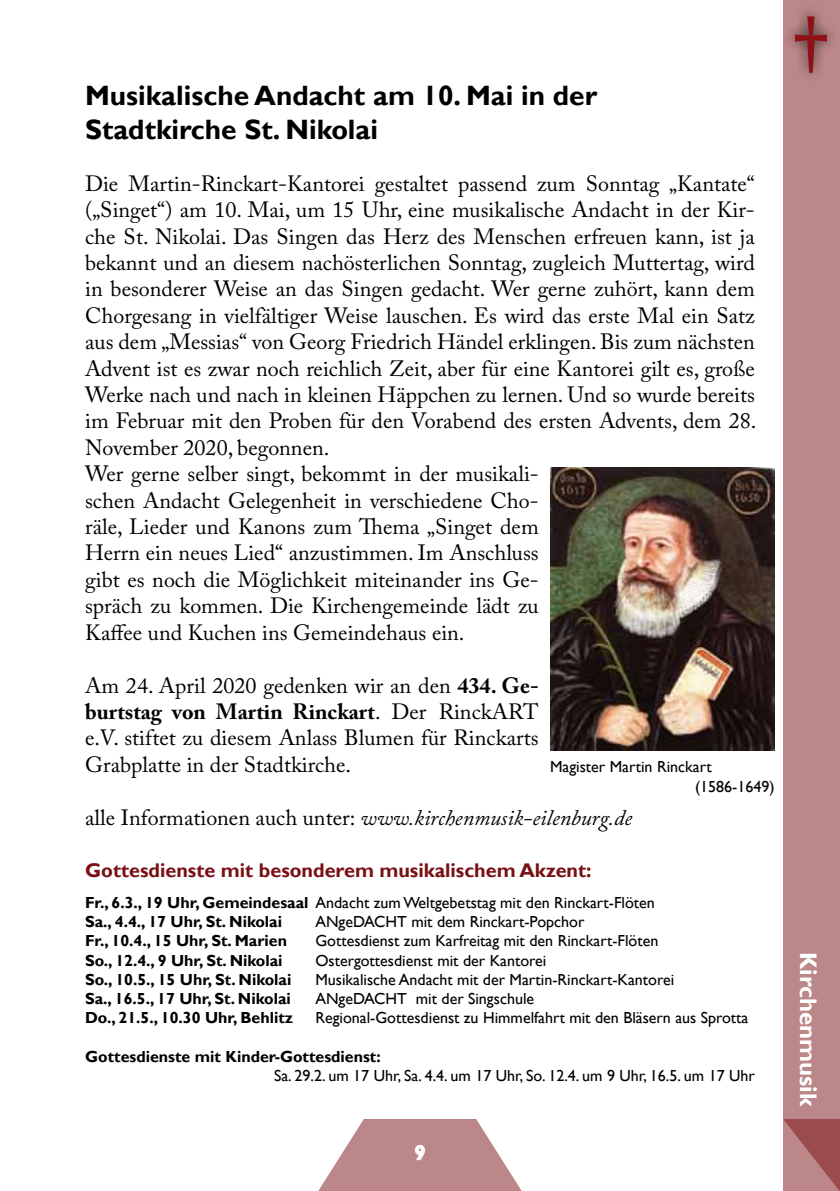
<style>
.page{position:relative;width:840px;height:1191px;background:#fff}
.page>*{position:absolute;margin:0;border:0;box-sizing:border-box;transform-origin:0 0}
.t1{font:96px "Nirmala UI";color:#8f1117}
.t2{font:700 28px/33.6px "Gill Sans";color:#000}
.t3{font:700 24px "Gill Sans";color:#fff}
.t4{font:22px/26.4px "Adobe Caslon Pro";color:#000}
.t5{font:italic 22px "Adobe Caslon Pro";color:#000}
.t6{font:700 20px "Gill Sans";color:#fff}
.t7{font:700 19.8px "Gill Sans";color:#791014}
.t8{font:16px/19.2px "Gill Sans";color:#000}
.t9{font:700 16px/19.2px "Gill Sans";color:#000}
.s1{font-weight:700}
.s2{font-style:normal}
.s3{font-weight:400}
</style>
<div class="page">
<img style="left:550px;top:468px;width:224px;height:282px">
<div style="left:782px;top:0;width:57px;height:1191px;background:#bc8789"></div>
<svg style="left:318px;top:1119px;width:204px;height:72px"></svg>
<div style="left:782px;top:4px;width:56px;height:81px;background:#000;opacity:.75"></div>
<p class="t2" style="left:85px;top:80px;width:513px">Musikalische Andacht am 10. Mai in der<br>Stadtkirche St. Nikolai</p>
<p class="t4" style="left:85px;top:170px;width:672px">Die Martin-Rinckart-Kantorei gestaltet passend zum Sonntag „Kantate“ („Singet“) am 10. Mai, um 15 Uhr, eine musikalische Andacht in der Kir&shy;che St. Nikolai. Das Singen das Herz des Menschen erfreuen kann, ist ja bekannt und an diesem nachösterlichen Sonntag, zugleich Muttertag, wird in besonderer Weise an das Singen gedacht. Wer gerne zuhört, kann dem Chorgesang in vielfältiger Weise lauschen. Es wird das erste Mal ein Satz aus dem „Messias“ von Georg Friedrich Händel erklingen. Bis zum nächsten Advent ist es zwar noch reichlich Zeit, aber für eine Kantorei gilt es, große Werke nach und nach in kleinen Häppchen zu lernen. Und so wurde bereits im Februar mit den Proben für den Vorabend des ersten Advents, dem 28.<br>November 2020, begonnen.<br>Wer gerne selber singt, bekommt in der musikali-<br>schen Andacht Gelegenheit in verschiedene Cho-<br>räle, Lieder und Kanons zum Thema „Singet dem<br>Herrn ein neues Lied“ anzustimmen. Im Anschluss<br>gibt es noch die Möglichkeit miteinander ins Ge-<br>spräch zu kommen. Die Kirchengemeinde lädt zu<br>Kaffee und Kuchen ins Gemeindehaus ein.</p>
<p class="t4" style="left:85px;top:671px;width:455px;text-align:justify">Am 24. April 2020 gedenken wir an den <span class="s1">434. Ge&shy;burtstag von Martin Rinckart</span>. Der RinckART e.V. stiftet zu diesem Anlass Blumen für Rinckarts Grabplatte in der Stadtkirche.</p>
<p class="t5" style="left:85px;top:804px;width:548px"><span class="s2">alle Informationen auch unter:</span> www.kirchenmusik-eilenburg.de</p>
<p class="t7" style="left:85px;top:858px;width:507px">Gottesdienste mit besonderem musikalischem Akzent:</p>
<p class="t9" style="left:85px;top:893px;width:571px">Fr., 6.3., 19 Uhr, Gemeindesaal <span class="s3">Andacht zum Weltgebetstag mit den Rinckart-Flöten<br></span>Sa., 4.4., 17 Uhr, St. Nikolai</p>
<p class="t8" style="left:694px;top:757px;width:81px;text-indent:-145px">Magister Martin Rinckart (1586-1649)</p>
<p class="t8" style="left:315px;top:912px;width:270px">ANgeDACHT mit dem Rinckart-Popchor</p>
<p class="t9" style="left:85px;top:931px;width:203px">Fr., 10.4., 15 Uhr, St. Marien</p>
<p class="t8" style="left:315px;top:931px;width:344px">Gottesdienst zum Karfreitag mit den Rinckart-Flöten</p>
<p class="t9" style="left:85px;top:951px;width:199px">So., 12.4., 9 Uhr, St. Nikolai</p>
<p class="t8" style="left:315px;top:950px;width:232px">Ostergottesdienst mit der Kantorei</p>
<p class="t9" style="left:85px;top:970px;width:208px">So., 10.5., 15 Uhr, St. Nikolai</p>
<p class="t8" style="left:315px;top:970px;width:360px">Musikalische Andacht mit der Martin-Rinckart-Kantorei</p>
<p class="t9" style="left:85px;top:989px;width:207px">Sa., 16.5., 17 Uhr, St. Nikolai</p>
<p class="t8" style="left:315px;top:989px;width:220px">ANgeDACHT mit der Singschule</p>
<p class="t9" style="left:85px;top:1008px;width:209px">Do., 21.5., 10.30 Uhr, Behlitz</p>
<p class="t8" style="left:315px;top:1008px;width:434px">Regional-Gottesdienst zu Himmelfahrt mit den Bläsern aus Sprotta</p>
<p class="t9" style="left:85px;top:1047px;width:297px">Gottesdienste mit Kinder-Gottesdienst:</p>
<p class="t8" style="left:274px;top:1066px;width:482px">Sa. 29.2. um 17 Uhr, Sa. 4.4. um 17 Uhr, So. 12.4. um 9 Uhr, 16.5. um 17 Uhr</p>
<p class="t6" style="left:414px;top:1140px;width:13px">9</p>
<h1 class="t1" style="left:792px;top:-28px;width:37px">†</h1>
<p class="t3" style="left:822px;top:952px;width:156px;rotate:90deg">Kirchenmusik</p>
</div>
